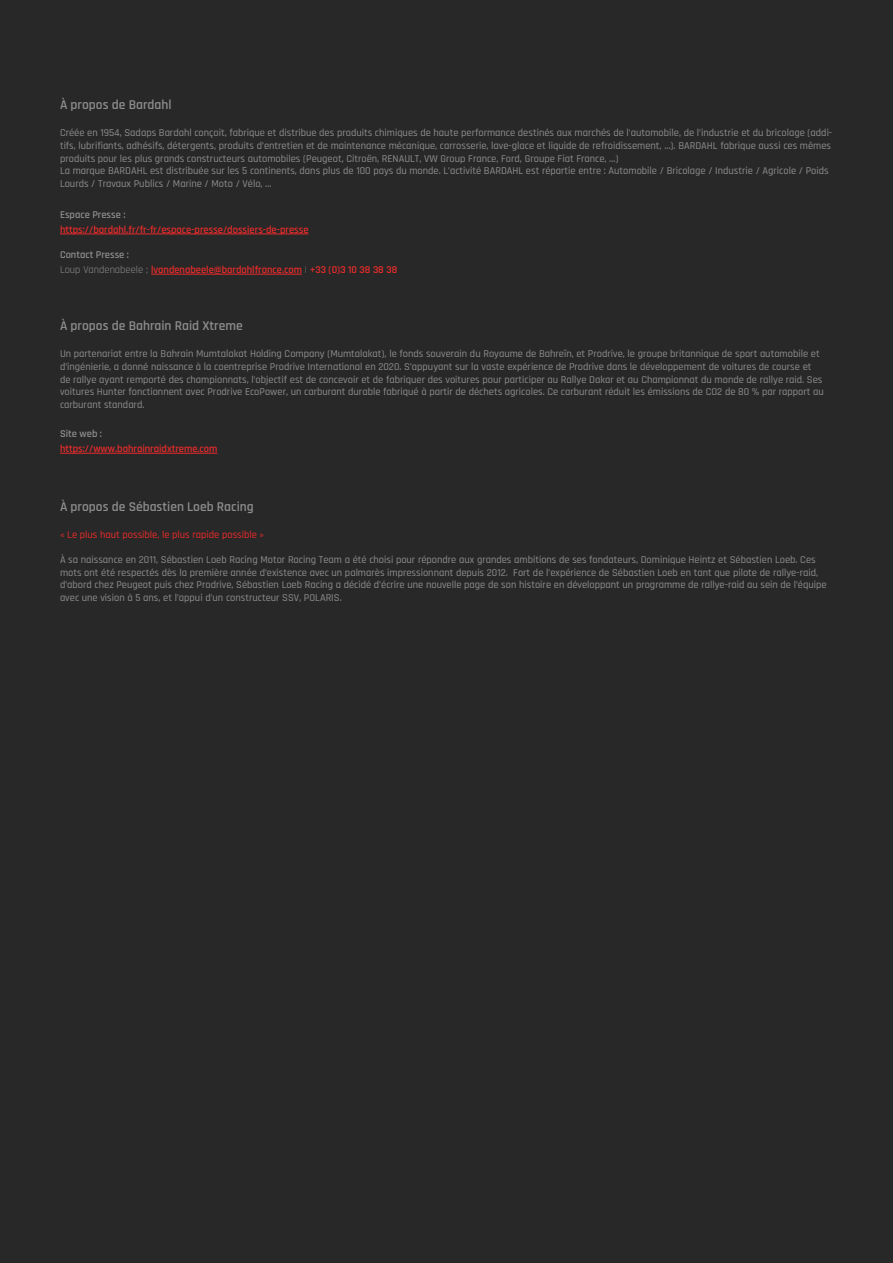
<style>
.page{position:relative;width:893px;height:1263px;background:#282828}
.page>*{position:absolute;margin:0;border:0;box-sizing:border-box;transform-origin:0 0}
.t1{font:600 13.5px "Rajdhani";color:#8e8e8e}
.t2{font:500 10.5px/12.6px "Rajdhani";color:#8e8e8e}
.t3{font:600 10.5px/15px "Rajdhani";color:#ec2b2b}
.t4{font:500 10.5px "Rajdhani";color:#ec2b2b}
.t5{font:600 10.5px "Rajdhani";color:#8e8e8e}
.s1{color:#8e8e8e}
.s2{font-weight:400;color:#8e8e8e}
.s3{font-weight:400;color:#8d8d8d}
</style>
<div class="page">
<hr style="left:60px;top:234px;width:248px;height:1px;background:#ec2b2b">
<hr style="left:60px;top:453px;width:157px;height:1px;background:#ec2b2b">
<hr style="left:151px;top:274px;width:151px;height:1px;background:#ec2b2b">
<p class="t1" style="left:60px;top:97px;width:113px">À propos de Bardahl</p>
<p class="t2" style="left:60px;top:127px;width:774px">Créée en 1954, Sadaps Bardahl conçoit, fabrique et distribue des produits chimiques de haute performance destinés aux marchés de l’automobile, de l’industrie et du bricolage (addi&shy;tifs, lubrifiants, adhésifs, détergents, produits d’entretien et de maintenance mécanique, carrosserie, lave-glace et liquide de refroidissement, …). BARDAHL fabrique aussi ces mêmes produits pour les plus grands constructeurs automobiles (Peugeot, Citroën, RENAULT, VW Group France, Ford, Groupe Fiat France, …)<br>La marque BARDAHL est distribuée sur les 5 continents, dans plus de 100 pays du monde. L’activité BARDAHL est répartie entre : Automobile / Bricolage / Industrie / Agricole / Poids Lourds / Travaux Publics / Marine / Moto / Vélo, …</p>
<p class="t5" style="left:60px;top:208px;width:67px">Espace Presse :</p>
<p class="t3" style="left:60px;top:223px;width:250px">https://bardahl.fr/fr-fr/espace-presse/dossiers-de-presse</p>
<p class="t3" style="left:60px;top:248px;width:339px"><span class="s1">Contact Presse :<br></span><span class="s2">Loup Vandenabeele ;</span> lvandenabeele@bardahlfrance.com <span class="s3">|</span> +33 (0)3 10 38 38 38</p>
<p class="t1" style="left:60px;top:318px;width:184px">À propos de Bahrain Raid Xtreme</p>
<p class="t2" style="left:60px;top:348px;width:765px">Un partenariat entre la Bahrain Mumtalakat Holding Company (Mumtalakat), le fonds souverain du Royaume de Bahreïn, et Prodrive, le groupe britannique de sport automobile et d’ingénierie, a donné naissance à la coentreprise Prodrive International en 2020. S’appuyant sur la vaste expérience de Prodrive dans le développement de voitures de course et de rallye ayant remporté des championnats, l’objectif est de concevoir et de fabriquer des voitures pour participer au Rallye Dakar et au Championnat du monde de rallye raid. Ses voitures Hunter fonctionnent avec Prodrive EcoPower, un carburant durable fabriqué à partir de déchets agricoles. Ce carburant réduit les émissions de CO2 de 80 % par rapport au carburant standard.</p>
<p class="t5" style="left:60px;top:428px;width:44px">Site web :</p>
<p class="t3" style="left:60px;top:442px;width:159px">https://www.bahrainraidxtreme.com</p>
<p class="t1" style="left:60px;top:498px;width:195px">À propos de Sébastien Loeb Racing</p>
<p class="t4" style="left:60px;top:528px;width:206px">« Le plus haut possible, le plus rapide possible »</p>
<p class="t2" style="left:60px;top:554px;width:768px">À sa naissance en 2011, Sébastien Loeb Racing Motor Racing Team a été choisi pour répondre aux grandes ambitions de ses fondateurs, Dominique Heintz et Sébastien Loeb. Ces mots ont été respectés dès la première année d’existence avec un palmarès impressionnant depuis 2012. Fort de l’expérience de Sébastien Loeb en tant que pilote de rallye-raid, d’abord chez Peugeot puis chez Prodrive, Sébastien Loeb Racing a décidé d’écrire une nouvelle page de son histoire en développant un programme de rallye-raid au sein de l’équipe avec une vision à 5 ans, et l’appui d’un constructeur SSV, POLARIS.</p>
</div>
